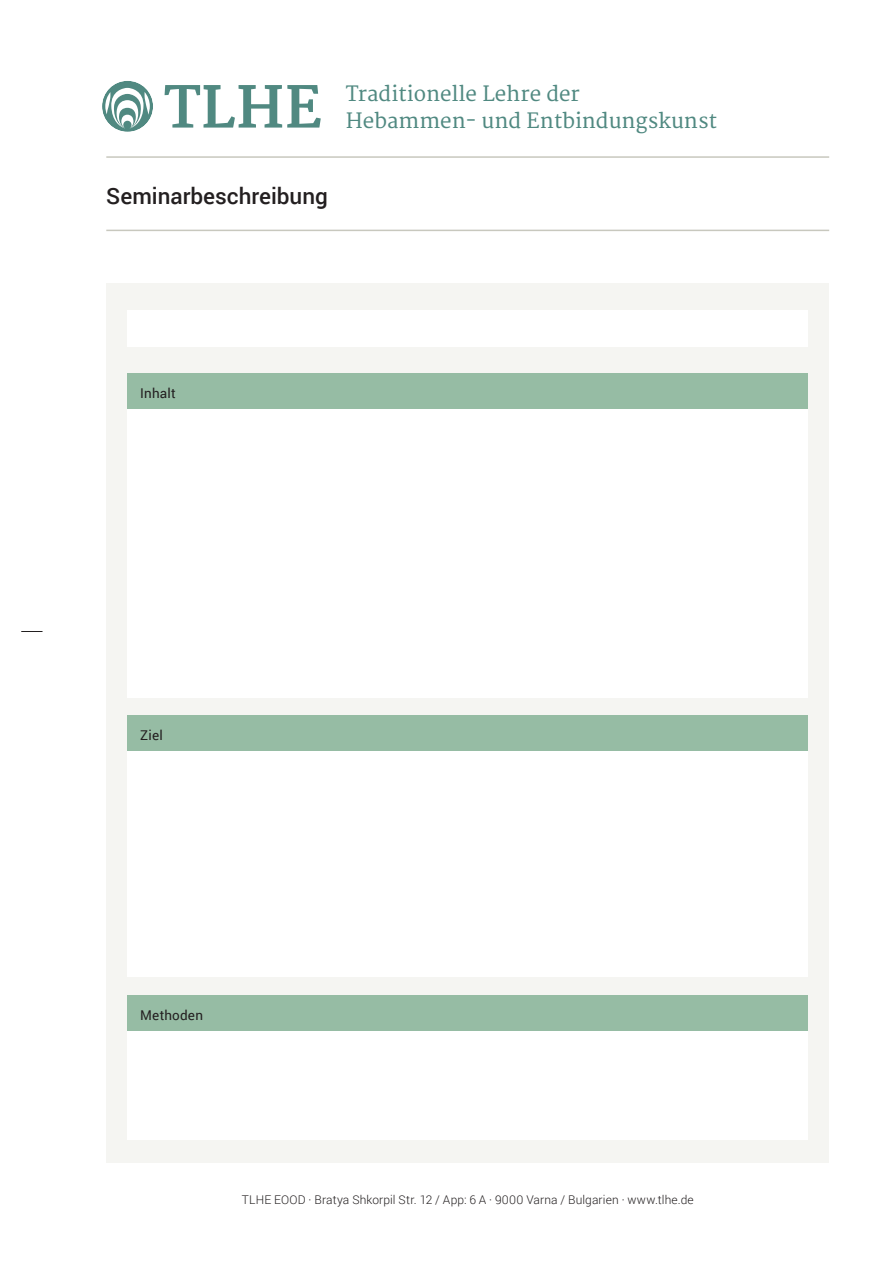
<style>
.page{position:relative;width:893px;height:1263px;background:#fff}
.page>*{position:absolute;margin:0;border:0;box-sizing:border-box;transform-origin:0 0}
.t1{font:500 22.5px "Roboto";color:#231f20}
.t2{font:20.55px/27px "Merriweather";color:#508981}
.t3{font:13.5px "Roboto";letter-spacing:.015em;color:#231f20}
.t4{font:300 12px "Roboto";letter-spacing:.01em;color:#231f20}
</style>
<div class="page">
<svg style="left:102px;top:81px;width:51px;height:51px"></svg>
<svg style="left:165px;top:85px;width:156px;height:43px"></svg>
<svg style="left:21px;top:631px;width:22px;height:1px"></svg>
<hr style="left:106px;top:156px;width:723px;height:2px;background:#c8c8be">
<hr style="left:106px;top:230px;width:723px;height:1px;background:#c8c8be">
<div style="left:106px;top:283px;width:723px;height:880px;background:#f5f5f2"></div>
<div style="left:128px;top:373px;width:680px;height:36px;background:#96bca4"></div>
<div style="left:128px;top:715px;width:680px;height:36px;background:#96bca4"></div>
<div style="left:128px;top:995px;width:680px;height:36px;background:#96bca4"></div>
<div style="left:128px;top:409px;width:680px;height:288px;background:#fff"></div>
<div style="left:128px;top:751px;width:680px;height:225px;background:#fff"></div>
<div style="left:128px;top:1031px;width:680px;height:108px;background:#fff"></div>
<div style="left:128px;top:310px;width:680px;height:36px;background:#fff"></div>
<h2 class="t2" style="left:346px;top:81px;width:373px">Traditionelle Lehre der<br>Hebammen- und Entbindungskunst</h2>
<h1 class="t1" style="left:106px;top:181px;width:223px">Seminarbeschreibung</h1>
<p class="t3" style="left:140px;top:384px;width:37px">Inhalt</p>
<p class="t3" style="left:140px;top:726px;width:24px">Ziel</p>
<p class="t3" style="left:140px;top:1006px;width:64px">Methoden</p>
<p class="t4" style="left:242px;top:1191px;width:453px">TLHE EOOD · Bratya Shkorpil Str. 12 / App: 6 A · 9000 Varna / Bulgarien · www.tlhe.de</p>
</div>
